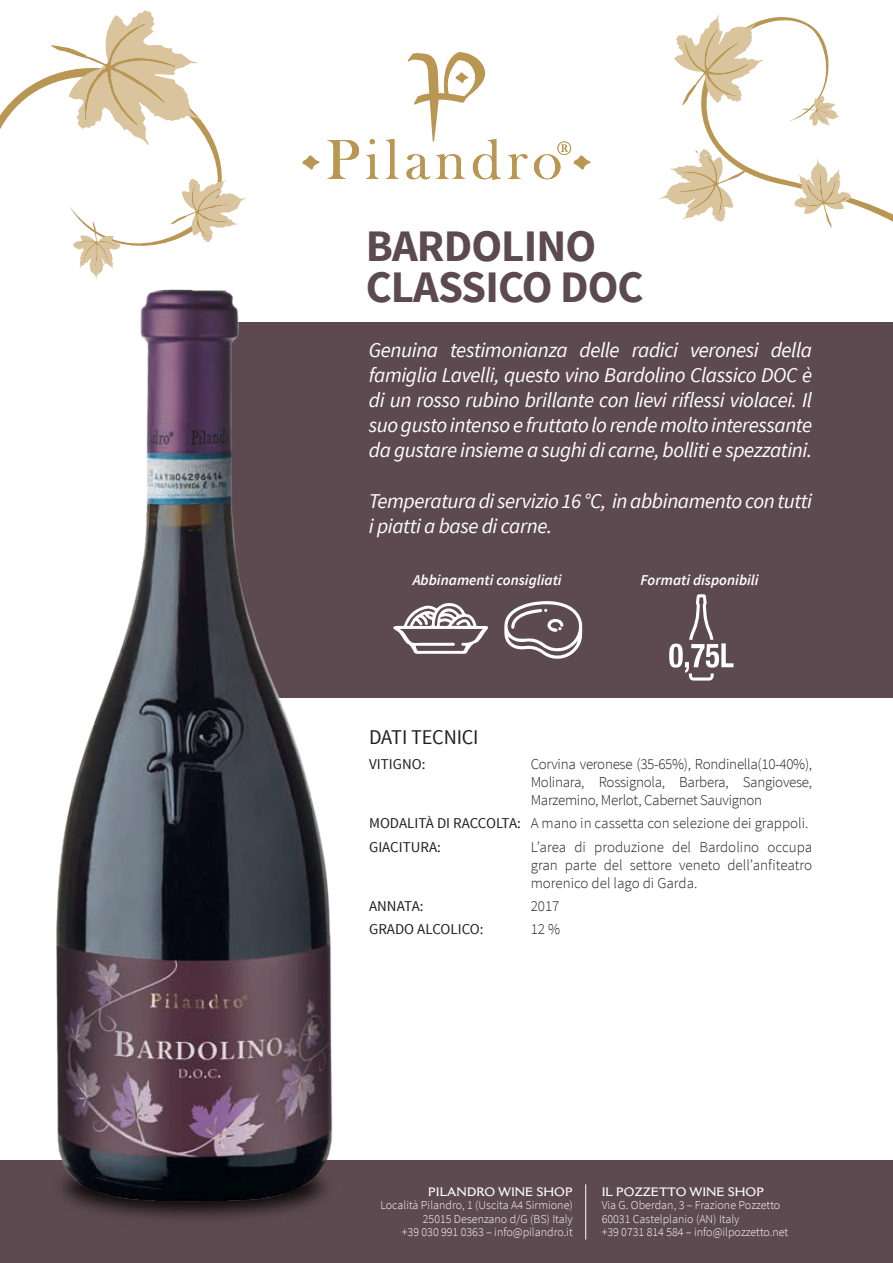
<style>
.page{position:relative;width:893px;height:1263px;background:#fff}
.page>*{position:absolute;margin:0;border:0;box-sizing:border-box;transform-origin:0 0}
.t1{font:700 45px/40.5px "Source Sans Pro";letter-spacing:-.02em;color:#5c4a50}
.t2{font:italic 21px/25.2px "Source Sans Pro";letter-spacing:-.02em;color:#fff;text-align:justify}
.t3{font:21px "Source Sans Pro";letter-spacing:-.01em;color:#231f20}
.t4{font:300 15px/18px "Source Sans Pro";letter-spacing:-.005em;color:#231f20;text-align:justify}
.t5{font:italic 600 15px "Source Sans Pro";color:#fff}
.t6{font:15px "Source Sans Pro";color:#231f20}
.t7{font:300 12px/13.5px "Source Sans Pro";color:#fff}
.t8{font:600 12px "Cantoria";color:#fff}
.s1{font-weight:400}
</style>
<div class="page">
<svg style="left:0;top:45px;width:222px;height:201px"></svg>
<svg style="left:170px;top:179px;width:77px;height:63px"></svg>
<svg style="left:73px;top:221px;width:47px;height:29px"></svg>
<svg style="left:51px;top:10px;width:151px;height:135px"></svg>
<svg style="left:701px;top:17px;width:192px;height:205px"></svg>
<svg style="left:802px;top:96px;width:38px;height:30px"></svg>
<svg style="left:794px;top:158px;width:57px;height:70px"></svg>
<svg style="left:674px;top:15px;width:89px;height:91px"></svg>
<svg style="left:659px;top:149px;width:88px;height:73px"></svg>
<svg style="left:327px;top:140px;width:32px;height:39px"></svg>
<svg style="left:366px;top:154px;width:13px;height:25px"></svg>
<svg style="left:370px;top:139px;width:5px;height:5px"></svg>
<svg style="left:386px;top:139px;width:12px;height:40px"></svg>
<svg style="left:407px;top:52px;width:94px;height:128px"></svg>
<svg style="left:508px;top:154px;width:19px;height:25px"></svg>
<svg style="left:302px;top:155px;width:18px;height:15px"></svg>
<svg style="left:534px;top:141px;width:57px;height:38px"></svg>
<div style="left:0;top:1161px;width:893px;height:102px;background:#5c4a50"></div>
<div style="left:174px;top:322px;width:719px;height:376px;background:#5c4a50"></div>
<img style="left:1px;top:250px;width:395px;height:969px">
<svg style="left:669px;top:594px;width:64px;height:86px"></svg>
<svg style="left:504px;top:601px;width:78px;height:58px"></svg>
<svg style="left:393px;top:600px;width:95px;height:54px"></svg>
<hr style="left:585px;top:1184px;width:1px;height:55px;background:#fff">
<h1 class="t1" style="left:366px;top:228px;width:280px">BARDOLINO<br>CLASSICO DOC</h1>
<p class="t2" style="left:369px;top:337px;width:445px">Genuina testimonianza delle radici veronesi della famiglia Lavelli, questo vino Bardolino Classico DOC è di un rosso rubino brillante con lievi riflessi violacei. Il suo gusto intenso e fruttato lo rende molto interessante da gustare insieme a sughi di carne, bolliti e spezzatini.</p>
<p class="t2" style="left:369px;top:488px;width:445px">Temperatura di servizio 16 °C, in abbinamento con tutti i piatti a base di carne.</p>
<p class="t5" style="left:413px;top:570px;width:150px">Abbinamenti consigliati</p>
<p class="t5" style="left:640px;top:570px;width:120px">Formati disponibili</p>
<p class="t3" style="left:369px;top:724px;width:111px">DATI TECNICI</p>
<p class="t6" style="left:369px;top:754px;width:58px">VITIGNO:</p>
<p class="t4" style="left:531px;top:755px;width:283px">Corvina veronese (35-65%), Rondinella(10-40%), Molinara, Rossignola, Barbera, Sangiovese, Marzemino, Merlot, Cabernet Sauvignon</p>
<p class="t4" style="left:369px;top:811px;width:441px;line-height:24.3px"><span class="s1">MODALITÀ DI RACCOLTA:</span> A mano in cassetta con selezione dei grappoli.<br><span class="s1">GIACITURA:</span></p>
<p class="t4" style="left:531px;top:838px;width:283px">L’area di produzione del Bardolino occupa gran parte del settore veneto dell’anfiteatro morenico del lago di Garda.</p>
<p class="t6" style="left:369px;top:897px;width:56px">ANNATA:</p>
<p class="t4" style="left:531px;top:897px;width:30px">2017</p>
<p class="t6" style="left:369px;top:919px;width:116px">GRADO ALCOLICO:</p>
<p class="t4" style="left:531px;top:920px;width:31px">12 %</p>
<p class="t8" style="left:428px;top:1184px;width:146px">PILANDRO WINE SHOP</p>
<p class="t7" style="left:380px;top:1199px;width:194px;text-align:right">Località Pilandro, 1 (Uscita A4 Sirmione)<br>25015 Desenzano d/G (BS) Italy<br>+39 030 991 0363 – info@pilandro.it</p>
<p class="t8" style="left:602px;top:1184px;width:164px">IL POZZETTO WINE SHOP</p>
<p class="t7" style="left:602px;top:1199px;width:188px">Via G. Oberdan, 3 – Frazione Pozzetto<br>60031 Castelplanio (AN) Italy<br>+39 0731 814 584 – info@ilpozzetto.net</p>
</div>
